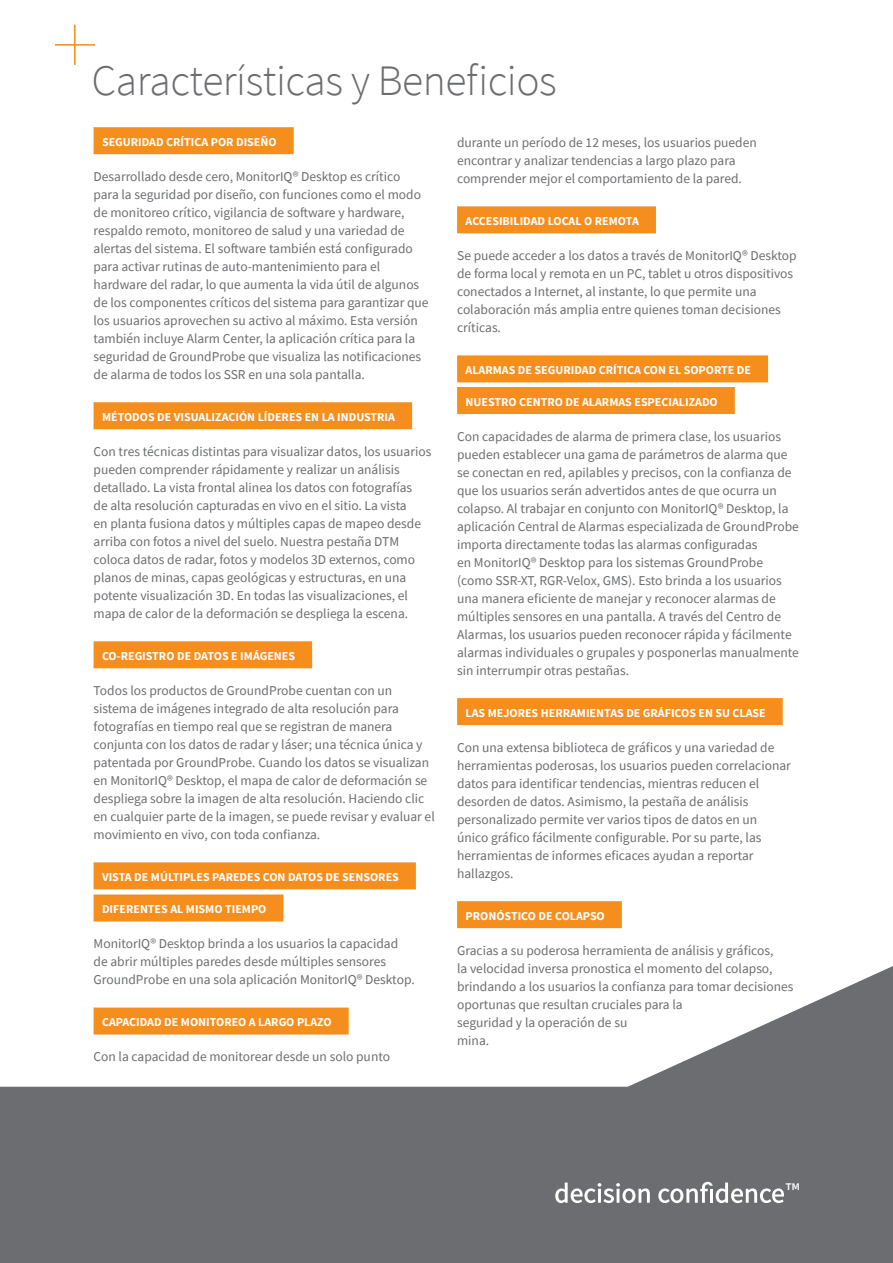
<style>
.page{position:relative;width:893px;height:1263px;background:#fff}
.page>*{position:absolute;margin:0;border:0;box-sizing:border-box;transform-origin:0 0}
.GP__Main_Header{font:300 43.5px "Source Sans Pro";letter-spacing:-.01em;color:#6c6d70}
.t1{font:21.75px "Source Sans Pro";color:#fff}
.GP__Body_copy{font:13.5px/18px "Source Sans Pro";color:#6c6d70}
.GP__Sub_header{font:700 12px "Source Sans Pro";color:#fff}
</style>
<div class="page">
<svg style="left:0;top:966px;width:893px;height:297px;fill:#6c6d70"></svg>
<svg style="left:555px;top:1182px;width:95px;height:21px"></svg>
<svg style="left:658px;top:1182px;width:126px;height:21px"></svg>
<hr style="left:74px;top:25px;width:2px;height:40px;background:#f68e1e">
<hr style="left:55px;top:44px;width:40px;height:2px;background:#f68e1e">
<div style="left:94px;top:127px;width:200px;height:27px;background:#f68e1e"></div>
<div style="left:94px;top:402px;width:318px;height:27px;background:#f68e1e"></div>
<div style="left:94px;top:641px;width:218px;height:27px;background:#f68e1e"></div>
<div style="left:94px;top:862px;width:322px;height:27px;background:#f68e1e"></div>
<div style="left:94px;top:894px;width:189px;height:27px;background:#f68e1e"></div>
<div style="left:94px;top:1007px;width:255px;height:27px;background:#f68e1e"></div>
<div style="left:457px;top:387px;width:278px;height:27px;background:#f68e1e"></div>
<div style="left:457px;top:698px;width:326px;height:27px;background:#f68e1e"></div>
<div style="left:457px;top:901px;width:165px;height:27px;background:#f68e1e"></div>
<div style="left:457px;top:206px;width:199px;height:27px;background:#f68e1e"></div>
<div style="left:457px;top:355px;width:311px;height:27px;background:#f68e1e"></div>
<p class="GP__Main_Header" style="left:92px;top:54px;width:466px">Características y Beneficios</p>
<p class="GP__Sub_header" style="left:102px;top:134px;width:176px">SEGURIDAD CRÍTICA POR DISEÑO</p>
<p class="GP__Body_copy" style="left:94px;top:167px;width:337px">Desarrollado desde cero, MonitorIQ® Desktop es crítico para la seguridad por diseño, con funciones como el modo de monitoreo crítico, vigilancia de software y hardware, respaldo remoto, monitoreo de salud y una variedad de alertas del sistema. El software también está configurado para activar rutinas de auto-mantenimiento para el hardware del radar, lo que aumenta la vida útil de algunos de los componentes críticos del sistema para garantizar que los usuarios aprovechen su activo al máximo. Esta versión también incluye Alarm Center, la aplicación crítica para la seguridad de GroundProbe que visualiza las notificaciones de alarma de todos los SSR en una sola pantalla.</p>
<p class="GP__Sub_header" style="left:102px;top:409px;width:295px">MÉTODOS DE VISUALIZACIÓN LÍDERES EN LA INDUSTRIA</p>
<p class="GP__Body_copy" style="left:94px;top:442px;width:339px">Con tres técnicas distintas para visualizar datos, los usuarios pueden comprender rápidamente y realizar un análisis detallado. La vista frontal alinea los datos con fotografías<br>de alta resolución capturadas en vivo en el sitio. La vista<br>en planta fusiona datos y múltiples capas de mapeo desde arriba con fotos a nivel del suelo. Nuestra pestaña DTM coloca datos de radar, fotos y modelos 3D externos, como planos de minas, capas geológicas y estructuras, en una potente visualización 3D. En todas las visualizaciones, el mapa de calor de la deformación se despliega la escena.</p>
<p class="GP__Sub_header" style="left:102px;top:648px;width:195px">CO-REGISTRO DE DATOS E IMÁGENES</p>
<p class="GP__Body_copy" style="left:94px;top:681px;width:343px">Todos los productos de GroundProbe cuentan con un sistema de imágenes integrado de alta resolución para fotografías en tiempo real que se registran de manera conjunta con los datos de radar y láser; una técnica única y patentada por GroundProbe. Cuando los datos se visualizan en MonitorIQ® Desktop, el mapa de calor de deformación se despliega sobre la imagen de alta resolución. Haciendo clic en cualquier parte de la imagen, se puede revisar y evaluar el movimiento en vivo, con toda confianza.</p>
<p class="GP__Sub_header" style="left:102px;top:869px;width:298px">VISTA DE MÚLTIPLES PAREDES CON DATOS DE SENSORES</p>
<p class="GP__Sub_header" style="left:102px;top:901px;width:166px">DIFERENTES AL MISMO TIEMPO</p>
<p class="GP__Body_copy" style="left:94px;top:934px;width:323px">MonitorIQ® Desktop brinda a los usuarios la capacidad de abrir múltiples paredes desde múltiples sensores<br>GroundProbe en una sola aplicación MonitorIQ® Desktop.</p>
<p class="GP__Sub_header" style="left:102px;top:1014px;width:231px">CAPACIDAD DE MONITOREO A LARGO PLAZO</p>
<p class="GP__Body_copy" style="left:94px;top:1047px;width:298px">Con la capacidad de monitorear desde un solo punto</p>
<p class="GP__Body_copy" style="left:457px;top:133px;width:301px">durante un período de 12 meses, los usuarios pueden encontrar y analizar tendencias a largo plazo para comprender mejor el comportamiento de la pared.</p>
<p class="GP__Sub_header" style="left:466px;top:213px;width:175px">ACCESIBILIDAD LOCAL O REMOTA</p>
<p class="GP__Body_copy" style="left:457px;top:246px;width:341px">Se puede acceder a los datos a través de MonitorIQ® Desktop de forma local y remota en un PC, tablet u otros dispositivos conectados a Internet, al instante, lo que permite una colaboración más amplia entre quienes toman decisiones críticas.</p>
<p class="GP__Sub_header" style="left:466px;top:362px;width:287px">ALARMAS DE SEGURIDAD CRÍTICA CON EL SOPORTE DE</p>
<p class="GP__Sub_header" style="left:466px;top:394px;width:254px">NUESTRO CENTRO DE ALARMAS ESPECIALIZADO</p>
<p class="GP__Body_copy" style="left:457px;top:427px;width:343px">Con capacidades de alarma de primera clase, los usuarios pueden establecer una gama de parámetros de alarma que se conectan en red, apilables y precisos, con la confianza de que los usuarios serán advertidos antes de que ocurra un colapso. Al trabajar en conjunto con MonitorIQ® Desktop, la aplicación Central de Alarmas especializada de GroundProbe importa directamente todas las alarmas configuradas<br>en MonitorIQ® Desktop para los sistemas GroundProbe (como SSR-XT, RGR-Velox, GMS). Esto brinda a los usuarios una manera eficiente de manejar y reconocer alarmas de múltiples sensores en una pantalla. A través del Centro de Alarmas, los usuarios pueden reconocer rápida y fácilmente alarmas individuales o grupales y posponerlas manualmente sin interrumpir otras pestañas.</p>
<p class="GP__Sub_header" style="left:466px;top:705px;width:302px">LAS MEJORES HERRAMIENTAS DE GRÁFICOS EN SU CLASE</p>
<p class="GP__Body_copy" style="left:457px;top:738px;width:335px">Con una extensa biblioteca de gráficos y una variedad de herramientas poderosas, los usuarios pueden correlacionar datos para identificar tendencias, mientras reducen el desorden de datos. Asimismo, la pestaña de análisis personalizado permite ver varios tipos de datos en un único gráfico fácilmente configurable. Por su parte, las herramientas de informes eficaces ayudan a reportar hallazgos.</p>
<p class="GP__Sub_header" style="left:466px;top:908px;width:141px">PRONÓSTICO DE COLAPSO</p>
<p class="GP__Body_copy" style="left:457px;top:941px;width:338px">Gracias a su poderosa herramienta de análisis y gráficos,<br>la velocidad inversa pronostica el momento del colapso, brindando a los usuarios la confianza para tomar decisiones oportunas que resultan cruciales para la<br>seguridad y la operación de su<br>mina.</p>
<p class="t1" style="left:786px;top:1177px;width:15px">™</p>
</div>
